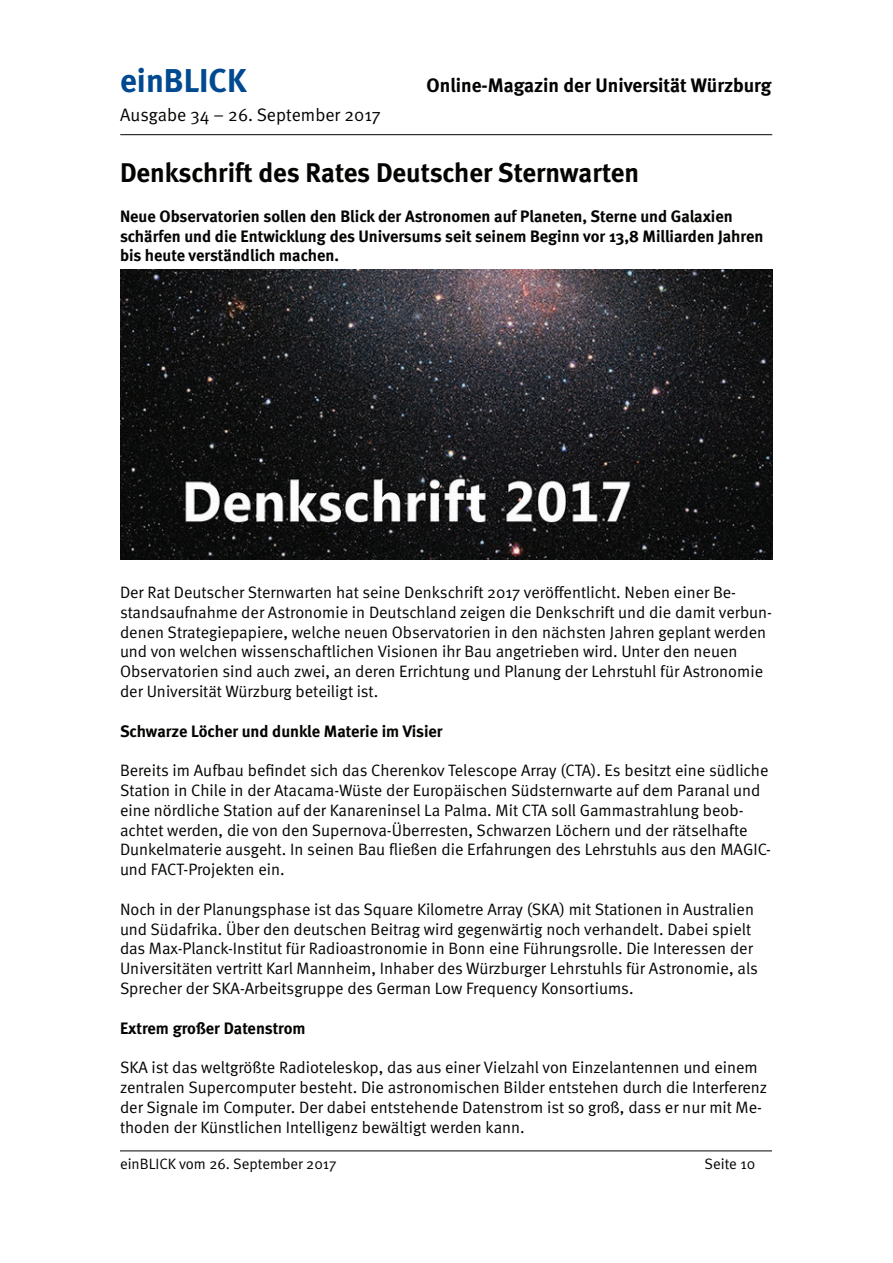
<style>
.page{position:relative;width:893px;height:1263px;background:#fff}
.page>*{position:absolute;margin:0;border:0;box-sizing:border-box;transform-origin:0 0}
.t1{font:700 33px "Meta";color:#014990}
.t2{font:700 27px "Meta";color:#040503}
.t3{font:700 19.5px "Meta";color:#040503}
.t4{font:18px "Meta Normal";color:#040503}
.t5{font:16.5px/19.8px "Meta Normal";color:#040503}
.t6{font:700 16.5px/19.8px "Meta";color:#040503}
.t7{font:15px "Meta Normal";color:#040503}
</style>
<div class="page">
<hr style="left:120px;top:134px;width:652px;height:1px;background:#040503">
<hr style="left:120px;top:1150px;width:652px;height:1px;background:#040503">
<img style="left:120px;top:270px;width:653px;height:290px">
<h1 class="t1" style="left:120px;top:61px;width:128px">einBLICK</h1>
<p class="t3" style="left:427px;top:74px;width:346px">Online-Magazin der Universität Würzburg</p>
<p class="t4" style="left:120px;top:105px;width:262px">Ausgabe 34 – 26. September 2017</p>
<h2 class="t2" style="left:120px;top:157px;width:521px">Denkschrift des Rates Deutscher Sternwarten</h2>
<p class="t6" style="left:120px;top:206px;width:645px">Neue Observatorien sollen den Blick der Astronomen auf Planeten, Sterne und Galaxien schärfen und die Entwicklung des Universums seit seinem Beginn vor 13,8 Milliarden Jahren bis heute verständlich machen.</p>
<p class="t5" style="left:120px;top:582px;width:653px">Der Rat Deutscher Sternwarten hat seine Denkschrift 2017 veröffentlicht. Neben einer Be&shy;standsaufnahme der Astronomie in Deutschland zeigen die Denkschrift und die damit verbun&shy;denen Strategiepapiere, welche neuen Observatorien in den nächsten Jahren geplant werden und von welchen wissenschaftlichen Visionen ihr Bau angetrieben wird. Unter den neuen Observatorien sind auch zwei, an deren Errichtung und Planung der Lehrstuhl für Astronomie der Universität Würzburg beteiligt ist.</p>
<p class="t6" style="left:120px;top:721px;width:324px">Schwarze Löcher und dunkle Materie im Visier</p>
<p class="t5" style="left:120px;top:760px;width:652px">Bereits im Aufbau befindet sich das Cherenkov Telescope Array (CTA). Es besitzt eine südliche Station in Chile in der Atacama-Wüste der Europäischen Südsternwarte auf dem Paranal und eine nördliche Station auf der Kanareninsel La Palma. Mit CTA soll Gammastrahlung beob&shy;achtet werden, die von den Supernova-Überresten, Schwarzen Löchern und der rätselhafte Dunkelmaterie ausgeht. In seinen Bau fließen die Erfahrungen des Lehrstuhls aus den MAGIC&shy;und FACT-Projekten ein.</p>
<p class="t5" style="left:120px;top:899px;width:639px">Noch in der Planungsphase ist das Square Kilometre Array (SKA) mit Stationen in Australien und Südafrika. Über den deutschen Beitrag wird gegenwärtig noch verhandelt. Dabei spielt das Max-Planck-Institut für Radioastronomie in Bonn eine Führungsrolle. Die Interessen der Universitäten vertritt Karl Mannheim, Inhaber des Würzburger Lehrstuhls für Astronomie, als Sprecher der SKA-Arbeitsgruppe des German Low Frequency Konsortiums.</p>
<p class="t6" style="left:120px;top:1018px;width:187px">Extrem großer Datenstrom</p>
<p class="t5" style="left:120px;top:1057px;width:649px">SKA ist das weltgrößte Radioteleskop, das aus einer Vielzahl von Einzelantennen und einem zentralen Supercomputer besteht. Die astronomischen Bilder entstehen durch die Interferenz der Signale im Computer. Der dabei entstehende Datenstrom ist so groß, dass er nur mit Me&shy;thoden der Künstlichen Intelligenz bewältigt werden kann.</p>
<p class="t7" style="left:120px;top:1155px;width:218px">einBLICK vom 26. September 2017</p>
<p class="t7" style="left:705px;top:1155px;width:52px">Seite 10</p>
</div>
